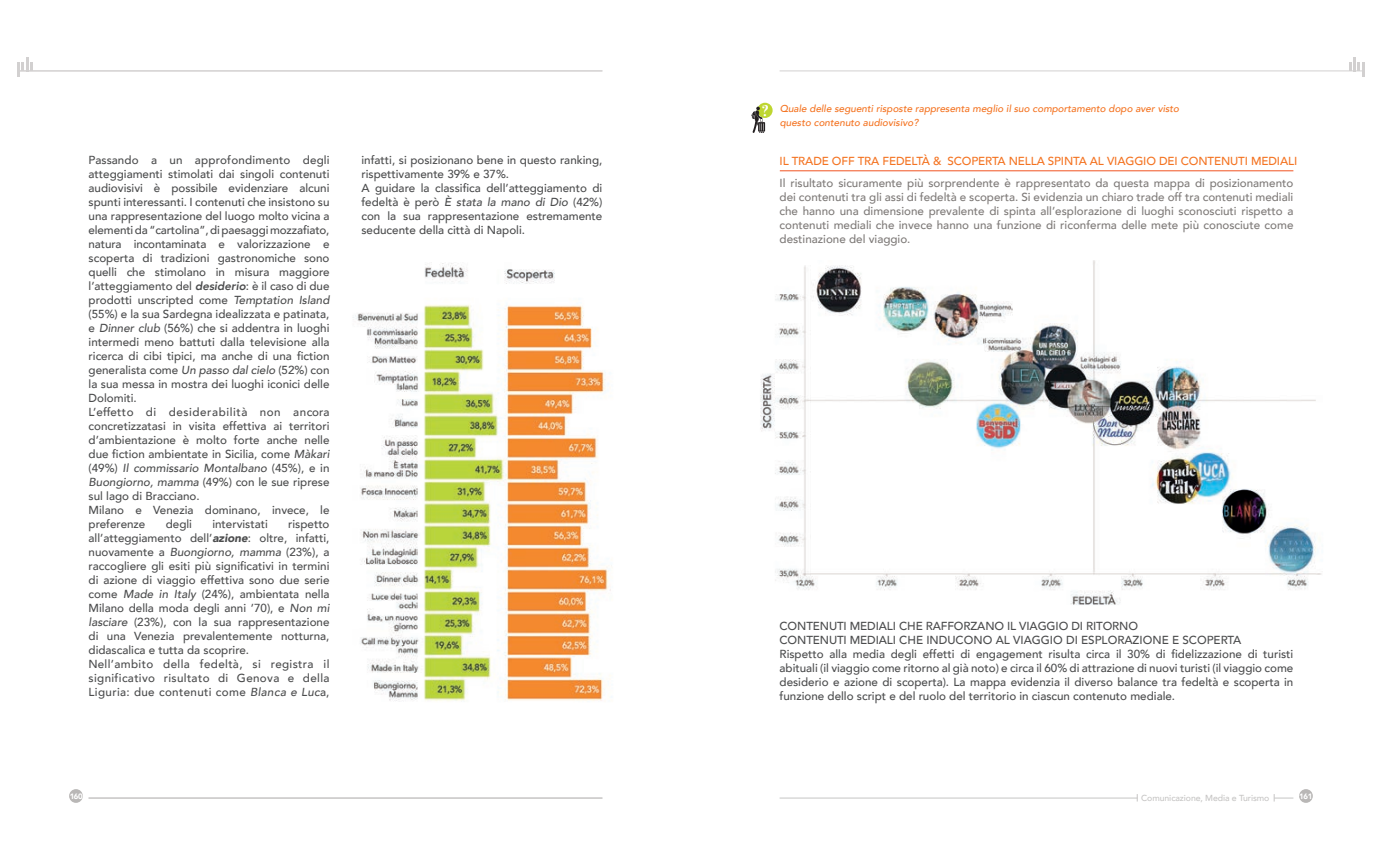
<style>
.page{position:relative;width:1382px;height:851px;background:#fff}
.page>*{position:absolute;margin:0;border:0;box-sizing:border-box;transform-origin:0 0}
.t1{font:700 15.75px "Bodoni Svty Two ITCTT";color:#fff}
.t2{font:500 11.62px/14px "Avenir";color:#4b4c4d}
.t3{font:500 11.62px/14px "Avenir";color:#7e7a78;text-align:justify}
.t4{font:500 11.62px "Avenir";letter-spacing:-.01em;color:#f47321}
.t5{font:italic 500 10px/14px "Avenir";color:#f47321}
.t6{font:500 8.75px "Avenir";letter-spacing:-.01em;color:#c6c5c4}
.t7{font:900 7.75px "Avenir";letter-spacing:-.045em;color:#fff}
.s1{font-weight:800;font-style:italic}
.s2{font-style:italic}
.s3{font-weight:900;font-style:italic}
</style>
<div class="page">
<div style="left:69px;top:789px;width:14px;height:13px;background:#b9b7b6;border-radius:50%"></div>
<svg style="left:22px;top:57px;width:11px;height:14px"></svg>
<hr style="left:17px;top:62px;width:3px;height:14px;background:#d2d0d0">
<hr style="left:780px;top:797px;width:357px;height:1px;background:#c6c5c4">
<svg style="left:1274px;top:794px;width:19px;height:7px"></svg>
<div style="left:1299px;top:789px;width:14px;height:13px;background:#b9b7b6;border-radius:50%"></div>
<hr style="left:780px;top:71px;width:583px;height:1px;background:#d2d0d0">
<hr style="left:1353px;top:57px;width:3px;height:14px;background:#d2d0d0">
<svg style="left:1349px;top:62px;width:15px;height:14px"></svg>
<hr style="left:19px;top:71px;width:583px;height:1px;background:#d2d0d0">
<hr style="left:89px;top:797px;width:513px;height:1px;background:#c6c5c4">
<img style="left:353px;top:263px;width:259px;height:438px">
<hr style="left:780px;top:170px;width:513px;height:1px;background:#f15422">
<img style="left:760px;top:260px;width:562px;height:345px">
<div style="left:757px;top:103px;width:16px;height:15px;background:#bed630;border-radius:50%"></div>
<svg style="left:751px;top:107px;width:14px;height:26px"></svg>
<p class="t2" style="left:89px;top:153px;width:242px">Passando a un approfondimento degli atteggiamenti stimolati dai singoli contenuti audiovisivi è possibile evidenziare alcuni spunti interessanti. I contenuti che insistono su una rappresentazione del luogo molto vicina a elementi da “cartolina”, di paesaggi mozzafiato, natura incontaminata e valorizzazione e scoperta di tradizioni gastronomiche sono quelli che stimolano in misura maggiore l’atteggiamento del <span class="s1">desiderio</span>: è il caso di due prodotti unscripted come <span class="s2">Temptation Island </span>(55%) e la sua Sardegna idealizzata e patinata, e <span class="s2">Dinner club</span> (56%) che si addentra in luoghi intermedi meno battuti dalla televisione alla ricerca di cibi tipici, ma anche di una fiction generalista come <span class="s2">Un passo dal cielo</span> (52%) con la sua messa in mostra dei luoghi iconici delle Dolomiti.<br>L’effetto di desiderabilità non ancora concretizzatasi in visita effettiva ai territori d’ambientazione è molto forte anche nelle due fiction ambientate in Sicilia, come <span class="s2">Màkari </span>(49%) <span class="s2">Il commissario Montalbano</span> (45%), e in <span class="s2">Buongiorno, mamma</span> (49%) con le sue riprese sul lago di Bracciano.<br>Milano e Venezia dominano, invece, le preferenze</p>
<p class="t2" style="left:166px;top:517px;width:28px">degli</p>
<p class="t2" style="left:212px;top:517px;width:57px">intervistati</p>
<p class="t2" style="left:89px;top:517px;width:242px;text-indent:200px">rispetto all’atteggiamento dell’<span class="s3">azione</span>: oltre, infatti, nuovamente a <span class="s2">Buongiorno, mamma</span> (23%), a raccogliere gli esiti più significativi in termini di azione di viaggio effettiva sono due serie come <span class="s2">Made in Italy</span> (24%), ambientata nella Milano della moda degli anni ’70), e <span class="s2">Non mi lasciare</span> (23%), con la sua rappresentazione di una Venezia prevalentemente notturna, didascalica e tutta da scoprire.<br>Nell’ambito della fedeltà, si registra il significativo risultato di Genova e della Liguria: due contenuti come <span class="s2">Blanca e Luc</span>a,</p>
<h1 class="t1" style="left:762px;top:101px;width:9px">?</h1>
<p class="t5" style="left:780px;top:101px;width:401px">Quale delle seguenti risposte rappresenta meglio il suo comportamento dopo aver visto questo contenuto audiovisivo?</p>
<p class="t2" style="left:361px;top:153px;width:242px">infatti, si posizionano bene in questo ranking, rispettivamente 39% e 37%.<br>A guidare la classifica dell’atteggiamento di fedeltà è però <span class="s2">È stata la mano di Dio</span> (42%) con la sua rappresentazione estremamente seducente della città di Napoli.</p>
<p class="t4" style="left:780px;top:153px;width:519px">IL TRADE OFF TRA FEDELTÀ &amp; SCOPERTA NELLA SPINTA AL VIAGGIO DEI CONTENUTI MEDIALI</p>
<p class="t3" style="left:780px;top:176px;width:515px">Il risultato sicuramente più sorprendente è rappresentato da questa mappa di posizionamento dei contenuti tra gli assi di fedeltà e scoperta. Si evidenzia un chiaro trade off tra contenuti mediali che hanno una dimensione prevalente di spinta all’esplorazione di luoghi sconosciuti rispetto a contenuti mediali che invece hanno una funzione di riconferma delle mete più conosciute come destinazione del viaggio.</p>
<p class="t2" style="left:780px;top:619px;width:515px">CONTENUTI MEDIALI CHE RAFFORZANO IL VIAGGIO DI RITORNO<br>CONTENUTI MEDIALI CHE INDUCONO AL VIAGGIO DI ESPLORAZIONE E SCOPERTA<br>Rispetto alla media degli effetti di engagement risulta circa il 30% di fidelizzazione di turisti abituali (il viaggio come ritorno al già noto) e circa il 60% di attrazione di nuovi turisti (il viaggio come desiderio e azione di scoperta). La mappa evidenzia il diverso balance tra fedeltà e scoperta in funzione dello script e del ruolo del territorio in ciascun contenuto mediale.</p>
<p class="t7" style="left:70px;top:790px;width:14px">160</p>
<p class="t6" style="left:1141px;top:792px;width:130px">Comunicazione, Media e Turismo</p>
<p class="t7" style="left:1299px;top:790px;width:15px">161</p>
</div>
